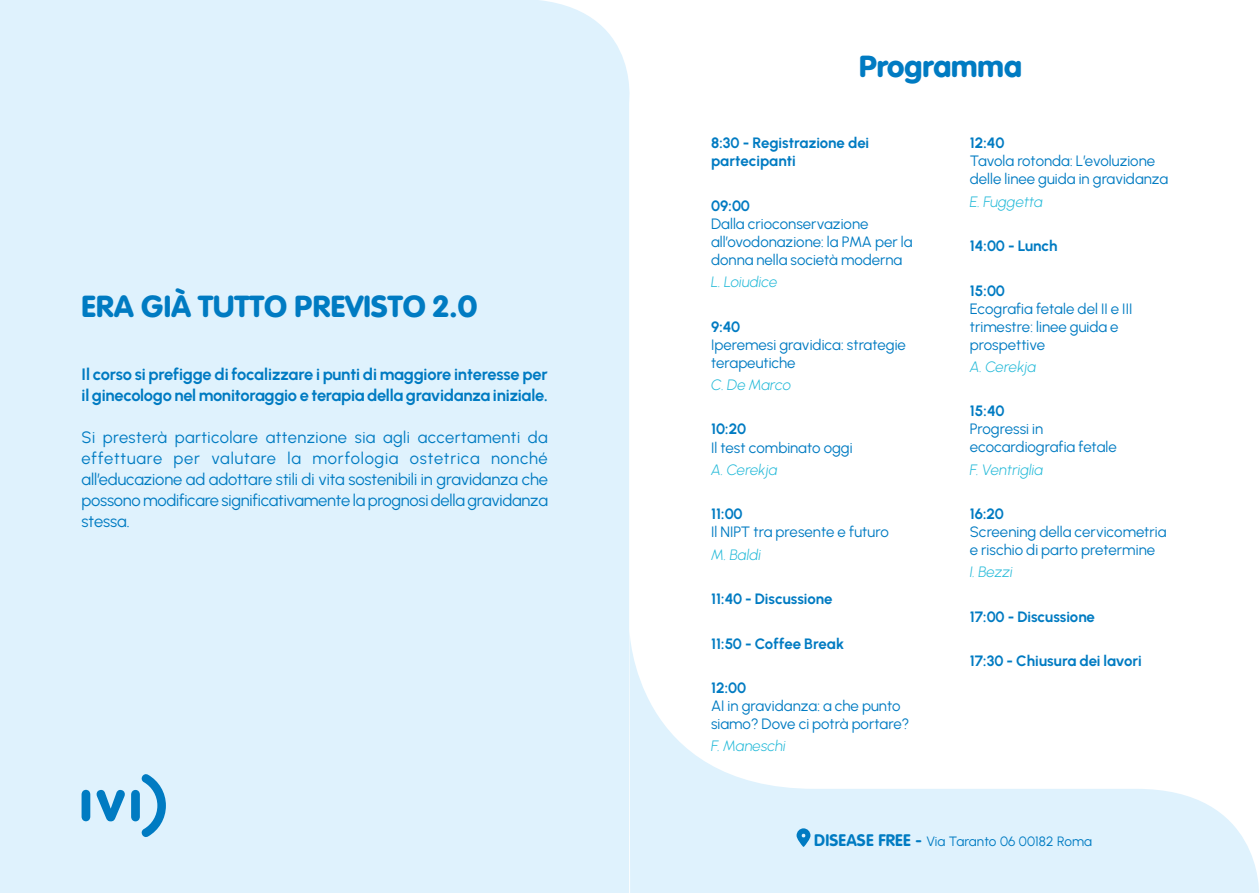
<style>
.page{position:relative;width:1259px;height:893px;background:#fff}
.page>*{position:absolute;margin:0;border:0;box-sizing:border-box;transform-origin:0 0}
.t1{font:900 30px "VAG Rounded Std";letter-spacing:.01em;color:#007bc2;scale:1.04 1}
.t2{font:16.5px/21px "Urbanist";letter-spacing:-.015em;color:#007bc2;text-align:justify}
.t3{font:700 16.5px/21px "Urbanist";letter-spacing:-.015em;color:#007bc2}
.t4{font:15px/18px "Urbanist";color:#007bc2}
.t5{font:700 15px/18px "Urbanist";color:#007bc2}
.t6{font:italic 300 15px "Urbanist";letter-spacing:.005em;color:#22b9d8}
.t7{font:13.5px "Urbanist";letter-spacing:.005em;color:#007bc2}
.s1{font-family:"VAG Rounded Std";font-weight:700;font-size:16.5px}
</style>
<div class="page">
<div style="left:0;top:0;width:630px;height:893px;background:#dff2fd"></div>
<svg style="left:629px;top:630px;width:630px;height:263px"></svg>
<svg style="left:796px;top:828px;width:14px;height:19px"></svg>
<svg style="left:82px;top:772px;width:84px;height:67px;background:#a0d0ec"></svg>
<h1 class="t1" style="left:82px;top:289px;width:382px">ERA GIÀ TUTTO PREVISTO 2.0</h1>
<p class="t3" style="left:82px;top:363px;width:468px">Il corso si prefigge di focalizzare i punti di maggiore interesse per il ginecologo nel monitoraggio e terapia della gravidanza iniziale.</p>
<p class="t2" style="left:82px;top:427px;width:468px">Si presterà particolare attenzione sia agli accertamenti da effettuare per valutare la morfologia ostetrica nonché all’educazione ad adottare stili di vita sostenibili in gravidanza che possono modificare significativamente la prognosi della gravidanza stessa.</p>
<h1 class="t1" style="left:859px;top:48px;width:158px">Programma</h1>
<p class="t5" style="left:711px;top:134px;width:160px">8:30 - Registrazione dei partecipanti</p>
<p class="t5" style="left:711px;top:196px;width:40px">09:00</p>
<p class="t4" style="left:711px;top:214px;width:203px">Dalla crioconservazione all’ovodonazione: la PMA per la donna nella società moderna</p>
<p class="t6" style="left:711px;top:272px;width:68px">L. Loiudice</p>
<p class="t5" style="left:711px;top:317px;width:31px">9:40</p>
<p class="t4" style="left:711px;top:335px;width:196px">Iperemesi gravidica: strategie terapeutiche</p>
<p class="t6" style="left:711px;top:375px;width:82px">C. De Marco</p>
<p class="t5" style="left:711px;top:420px;width:37px">10:20</p>
<p class="t4" style="left:711px;top:438px;width:143px">Il test combinato oggi</p>
<p class="t6" style="left:711px;top:460px;width:68px">A. Cerekja</p>
<p class="t5" style="left:711px;top:504px;width:33px">11:00</p>
<p class="t4" style="left:711px;top:523px;width:179px">Il NIPT tra presente e futuro</p>
<p class="t6" style="left:711px;top:545px;width:51px">M. Baldi</p>
<p class="t5" style="left:711px;top:589px;width:123px">11:40 - Discussione</p>
<p class="t5" style="left:711px;top:634px;width:134px">11:50 - Coffee Break</p>
<p class="t5" style="left:711px;top:678px;width:37px">12:00</p>
<p class="t4" style="left:711px;top:696px;width:200px">AI in gravidanza: a che punto siamo? Dove ci potrà portare?</p>
<p class="t6" style="left:711px;top:736px;width:76px">F. Maneschi</p>
<p class="t5" style="left:969px;top:133px;width:36px">12:40</p>
<p class="t4" style="left:969px;top:152px;width:200px">Tavola rotonda: L’evoluzione delle linee guida in gravidanza</p>
<p class="t6" style="left:969px;top:192px;width:75px">E. Fuggetta</p>
<p class="t5" style="left:969px;top:236px;width:89px">14:00 - Lunch</p>
<p class="t5" style="left:969px;top:281px;width:37px">15:00</p>
<p class="t4" style="left:969px;top:299px;width:164px">Ecografia fetale del II e III trimestre: linee guida e prospettive</p>
<p class="t6" style="left:969px;top:357px;width:68px">A. Cerekja</p>
<p class="t5" style="left:969px;top:402px;width:36px">15:40</p>
<p class="t4" style="left:969px;top:420px;width:149px">Progressi in ecocardiografia fetale</p>
<p class="t6" style="left:969px;top:460px;width:75px">F. Ventriglia</p>
<p class="t5" style="left:969px;top:504px;width:36px">16:20</p>
<p class="t4" style="left:969px;top:523px;width:198px">Screening della cervicometria e rischio di parto pretermine</p>
<p class="t6" style="left:969px;top:562px;width:45px">I. Bezzi</p>
<p class="t5" style="left:969px;top:607px;width:127px">17:00 - Discussione</p>
<p class="t5" style="left:969px;top:652px;width:174px">17:30 - Chiusura dei lavori</p>
<p class="t7" style="left:814px;top:832px;width:279px"><span class="s1">DISEASE FREE -</span> Via Taranto 06 00182 Roma</p>
</div>
